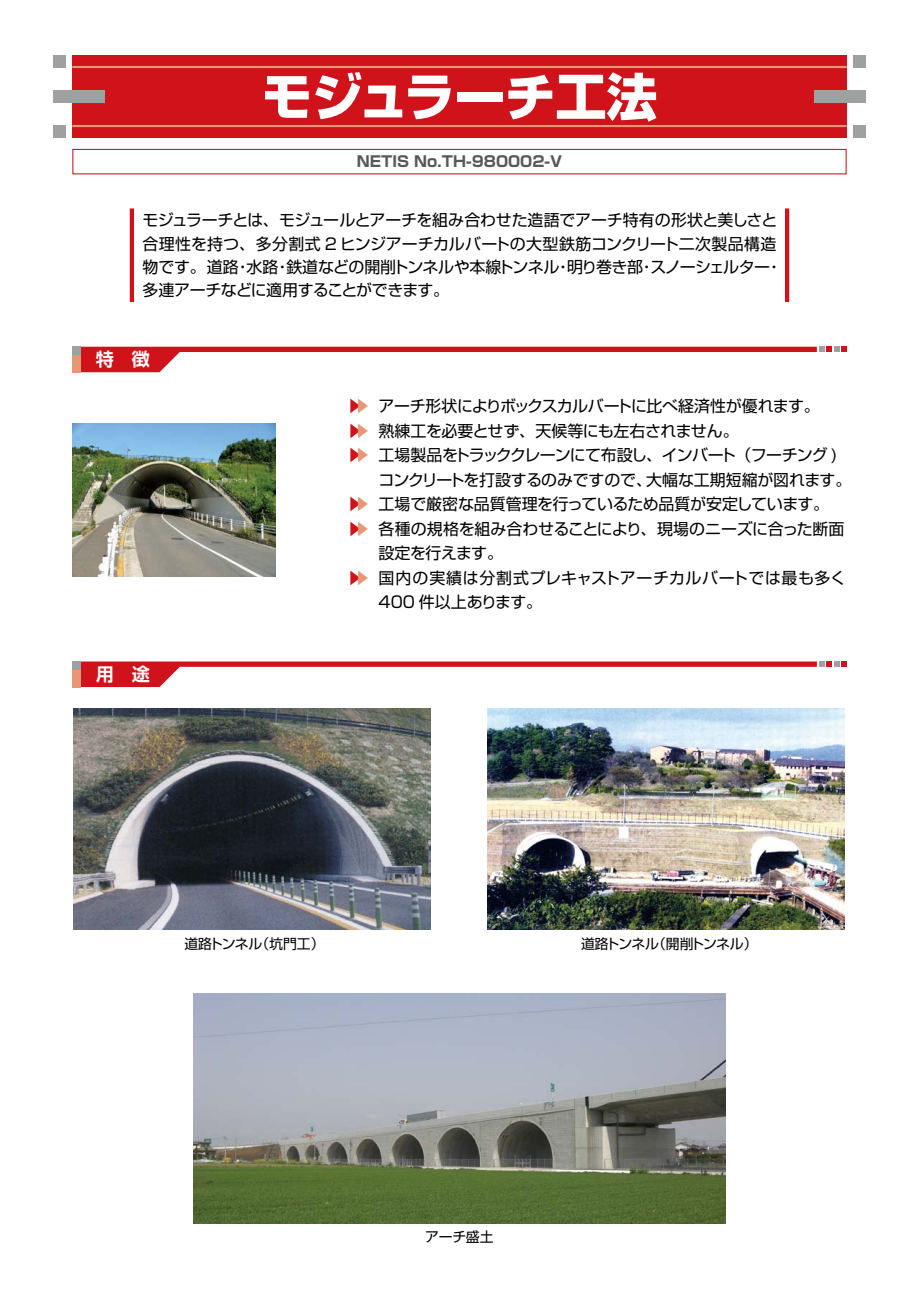
<style>
.page{position:relative;width:919px;height:1289px;background:#fff}
.page>*{position:absolute;margin:0;border:0;box-sizing:border-box;transform-origin:0 0}
.t1{font:800 51px "Shin Go Pro";letter-spacing:-.01em;color:#fff}
.t2{font:700 18px "Shin Go Pro De";color:#fff}
.t3{font:15.9px/24.5px "Shin Go Pro";letter-spacing:-.02em;color:#000}
.t4{font:15.9px "Shin Go Pro";letter-spacing:.005em;color:#000}
.t5{font:15.9px/24.5px "Shin Go Pro";letter-spacing:.025em;color:#000}
.t6{font:15.9px "Shin Go Pro";letter-spacing:-.05em;color:#000}
.t7{font:15.9px "Shin Go Pro";color:#d0121b}
.t8{font:15.9px "Shin Go Pro";color:#000}
.t9{font:15.9px "Shin Go Pro";letter-spacing:-.065em;color:#000}
.t10{font:700 14.85px "Shin Go Pro";color:#595757}
.t11{font:13.8px "Shin Go Pro";letter-spacing:-.02em;color:#000}
.s1{color:#e69776}
</style>
<div class="page">
<img style="left:72px;top:423px;width:204px;height:153px">
<img style="left:193px;top:993px;width:532px;height:229px">
<img style="left:73px;top:708px;width:358px;height:221px">
<img style="left:487px;top:708px;width:357px;height:221px">
<div style="left:72px;top:149px;width:774px;height:25px;border:1px solid #d0121b"></div>
<div style="left:72px;top:55px;width:774px;height:83px;background:#d0121b"></div>
<div style="left:53px;top:90px;width:51px;height:13px;background:#9fa0a0"></div>
<div style="left:814px;top:90px;width:51px;height:13px;background:#9fa0a0"></div>
<div style="left:53px;top:55px;width:13px;height:13px;background:#9fa0a0"></div>
<div style="left:853px;top:55px;width:12px;height:13px;background:#9fa0a0"></div>
<div style="left:53px;top:125px;width:13px;height:13px;background:#9fa0a0"></div>
<div style="left:853px;top:125px;width:12px;height:13px;background:#9fa0a0"></div>
<hr style="left:72px;top:66px;width:774px;height:2px;background:#e69776">
<hr style="left:72px;top:125px;width:774px;height:2px;background:#e69776">
<svg style="left:72px;top:347px;width:774px;height:25px"></svg>
<svg style="left:72px;top:661px;width:774px;height:26px"></svg>
<hr style="left:130px;top:208px;width:4px;height:94px;background:#d0121b">
<div style="left:784px;top:208px;width:5px;height:94px;background:#d0121b"></div>
<h1 class="t1" style="left:261px;top:56px;width:397px">モジュラーチ工法</h1>
<p class="t10" style="left:357px;top:150px;width:207px">NETIS No.TH-980002-V</p>
<p class="t3" style="left:142px;top:206px;width:636px">モジュラーチとは、モジュールとアーチを組み合わせた造語でアーチ特有の形状と美しさと</p>
<p class="t4" style="left:142px;top:230px;width:635px">合理性を持つ、多分割式 2 ヒンジアーチカルバートの大型鉄筋コンクリート二次製品構造</p>
<p class="t3" style="left:766px;top:253px;width:17px">・</p>
<p class="t3" style="left:142px;top:253px;width:308px;line-height:23.4px">物です。道路<br>多連アーチなどに適用することができます。</p>
<p class="t3" style="left:286px;top:253px;width:274px">鉄道などの開削トンネルや本線トンネル</p>
<p class="t3" style="left:567px;top:253px;width:77px">明り巻き部</p>
<p class="t3" style="left:246px;top:253px;width:33px">水路</p>
<p class="t9" style="left:650px;top:254px;width:121px">スノーシェルター</p>
<p class="t3" style="left:235px;top:253px;width:17px">・</p>
<p class="t3" style="left:274px;top:253px;width:17px">・</p>
<p class="t3" style="left:555px;top:253px;width:17px">・</p>
<p class="t3" style="left:639px;top:253px;width:17px">・</p>
<p class="t2" style="left:96px;top:345px;width:56px">特　徴</p>
<p class="t2" style="left:96px;top:659px;width:56px">用　途</p>
<p class="t7" style="left:347px;top:393px;width:25px">▶<span class="s1">▶</span></p>
<p class="t7" style="left:347px;top:417px;width:25px">▶<span class="s1">▶</span></p>
<p class="t7" style="left:347px;top:442px;width:25px">▶<span class="s1">▶</span></p>
<p class="t7" style="left:347px;top:491px;width:25px">▶<span class="s1">▶</span></p>
<p class="t7" style="left:347px;top:515px;width:25px">▶<span class="s1">▶</span></p>
<p class="t7" style="left:347px;top:564px;width:25px">▶<span class="s1">▶</span></p>
<p class="t3" style="left:378px;top:392px;width:442px">アーチ形状によりボックスカルバートに比べ経済性が優れます。</p>
<p class="t3" style="left:378px;top:416px;width:361px">熟練工を必要とせず、天候等にも左右されません。</p>
<p class="t6" style="left:378px;top:442px;width:460px">工場製品をトラッククレーンにて布設し、インバート（フーチング (</p>
<p class="t3" style="left:646px;top:465px;width:206px">大幅な工期短縮が図れます。</p>
<p class="t3" style="left:378px;top:465px;width:452px">コンクリートを打設するのみですので、<br>工場で厳密な品質管理を行っているため品質が安定しています。</p>
<p class="t3" style="left:378px;top:514px;width:467px">各種の規格を組み合わせることにより、現場のニーズに合った断面</p>
<p class="t5" style="left:378px;top:539px;width:469px">設定を行えます。<br>国内の実績は分割式プレキャストアーチカルバートでは最も多く</p>
<p class="t8" style="left:378px;top:589px;width:165px">400 件以上あります。</p>
<p class="t11" style="left:255px;top:932px;width:71px">（坑門工）</p>
<p class="t11" style="left:184px;top:932px;width:79px">道路トンネル</p>
<p class="t11" style="left:652px;top:932px;width:107px">（開削トンネル(</p>
<p class="t11" style="left:581px;top:932px;width:79px">道路トンネル</p>
<p class="t11" style="left:425px;top:1224px;width:70px">アーチ盛土</p>
</div>
